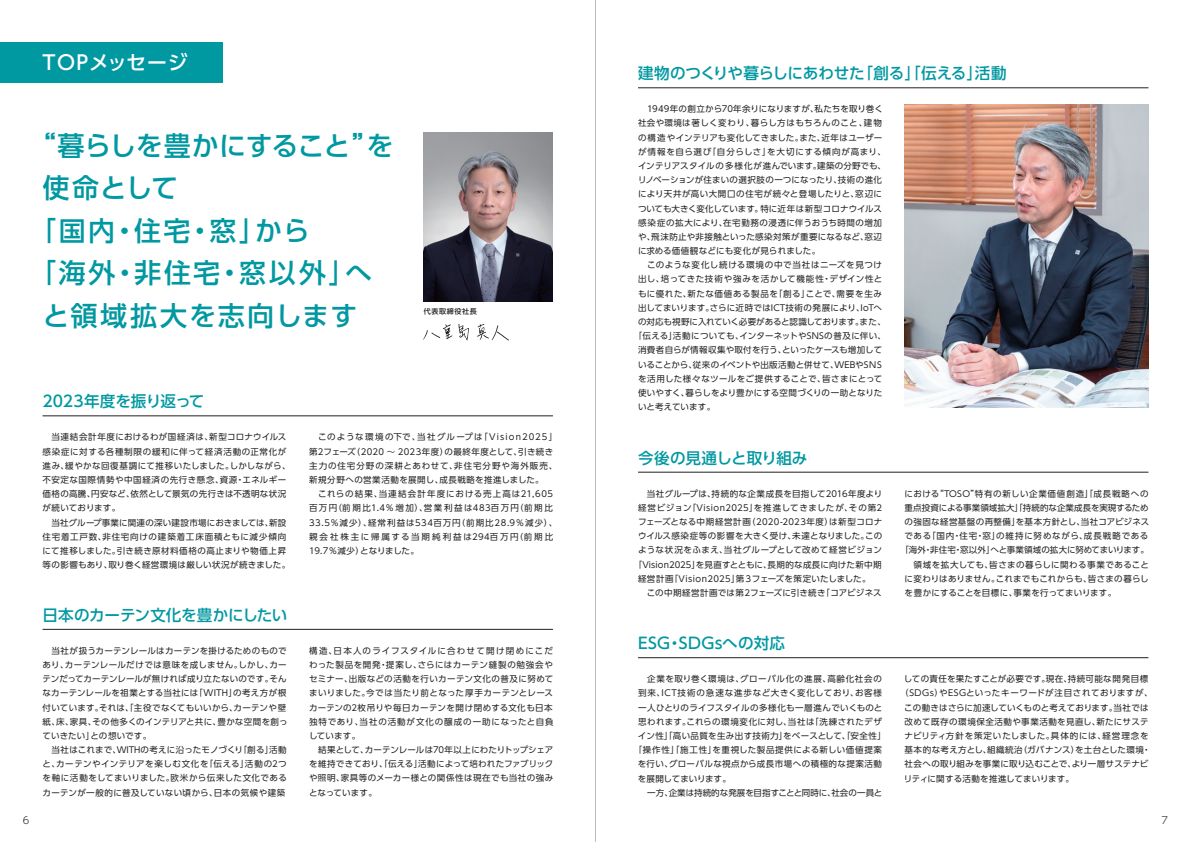
<style>
.page{position:relative;width:1191px;height:842px;background:#fff}
.page>*{position:absolute;margin:0;border:0;box-sizing:border-box;transform-origin:0 0}
.t1{font:500 27px "UD Shin Go Pro";letter-spacing:.035em;color:#0098a1}
.t2{font:500 27px "UD Shin Go Pro";letter-spacing:-.01em;color:#0098a1}
.t3{font:500 27px "UD Shin Go Pro";letter-spacing:.065em;color:#0098a1}
.t4{font:500 19.8px "UD Shin Go Pro";letter-spacing:.045em;color:#fff}
.t5{font:500 15.6px "UD Shin Go Pro";letter-spacing:-.01em;color:#0098a1}
.t6{font:500 15.6px "UD Shin Go Pro";letter-spacing:.015em;color:#0098a1}
.t7{font:300 9.9px "UD Shin Go Pro";color:#231f20}
.t8{font:8.5px/14.2px "UD Shin Go Pro";letter-spacing:.04em;color:#231f20}
.t9{font:8.5px "UD Shin Go Pro";letter-spacing:.015em;color:#231f20}
.t10{font:8.5px/14.2px "UD Shin Go Pro";letter-spacing:.125em;color:#231f20}
.t11{font:8.5px/14.2px "UD Shin Go Pro";letter-spacing:.07em;color:#231f20}
.t12{font:8.5px "UD Shin Go Pro";letter-spacing:.01em;color:#231f20}
.t13{font:8.5px "UD Shin Go Pro";letter-spacing:.02em;color:#231f20}
.t14{font:8.5px "UD Shin Go Pro";letter-spacing:.08em;color:#231f20}
.t15{font:8.5px "UD Shin Go Pro";letter-spacing:.005em;color:#231f20}
.t16{font:8.5px "UD Shin Go Pro";letter-spacing:-.005em;color:#231f20}
.t17{font:8.5px "UD Shin Go Pro";letter-spacing:.06em;color:#231f20}
.t18{font:8.5px "UD Shin Go Pro";letter-spacing:.085em;color:#231f20}
.t19{font:8.5px "UD Shin Go Pro";letter-spacing:.09em;color:#231f20}
.t20{font:8.5px "UD Shin Go Pro";letter-spacing:.075em;color:#231f20}
.t21{font:8.5px "UD Shin Go Pro";color:#231f20}
.t22{font:8.5px "UD Shin Go Pro";letter-spacing:-.015em;color:#231f20}
.t23{font:8.5px "UD Shin Go Pro";letter-spacing:.065em;color:#231f20}
.t24{font:500 7.1px "UD Shin Go Pro";letter-spacing:.085em;color:#231f20}
</style>
<div class="page">
<hr style="left:638px;top:657px;width:510px;height:1px;background:#231f20">
<hr style="left:638px;top:472px;width:510px;height:1px;background:#231f20">
<hr style="left:638px;top:88px;width:510px;height:1px;background:#231f20">
<hr style="left:43px;top:629px;width:510px;height:1px;background:#231f20">
<hr style="left:43px;top:416px;width:510px;height:1px;background:#231f20">
<div style="left:0;top:43px;width:222px;height:40px;background:#0098a1"></div>
<img style="left:424px;top:132px;width:129px;height:169px">
<img style="left:904px;top:105px;width:244px;height:302px">
<svg style="left:423px;top:323px;width:86px;height:18px"></svg>
<hr style="left:595px;top:0;width:1px;height:842px;background:#bcbdc0">
<h2 class="t4" style="left:43px;top:46px;width:147px">TOPメッセージ</h2>
<h1 class="t2" style="left:29px;top:124px;width:366px">“暮らしを豊かにすること”を</h1>
<h1 class="t1" style="left:43px;top:166px;width:137px">使命として</h1>
<h1 class="t1" style="left:29px;top:209px;width:282px">「国内・住宅・窓」から</h1>
<h1 class="t1" style="left:29px;top:251px;width:344px">「海外・非住宅・窓以外」へ</h1>
<h1 class="t3" style="left:43px;top:294px;width:316px">と領域拡大を志向します</h1>
<h3 class="t5" style="left:43px;top:389px;width:163px">2023年度を振り返って</h3>
<p class="t24" style="left:424px;top:305px;width:55px">代表取締役社長</p>
<p class="t8" style="left:43px;top:430px;width:250px">　当連結会計年度におけるわが国経済は、新型コロナウイルス感染症に対する各種制限の緩和に伴って経済活動の正常化が進み、緩やかな回復基調にて推移いたしました。しかしながら、不安定な国際情勢や中国経済の先行き懸念、資源・エネルギー価格の高騰、円安など、依然として景気の先行きは不透明な状況が続いております。</p>
<p class="t8" style="left:43px;top:515px;width:249px;text-indent:9px">当社グループ事業に関連の深い建設市場におきましては、新設住宅着工戸数、非住宅向けの建築着工床面積ともに減少傾向にて推移しました。引き続き原材料価格の高止まりや物価上昇等の影響もあり、取り巻く経営環境は厳しい状況が続きました。</p>
<h3 class="t5" style="left:43px;top:602px;width:246px">日本のカーテン文化を豊かにしたい</h3>
<p class="t8" style="left:43px;top:643px;width:247px">　当社が扱うカーテンレールはカーテンを掛けるためのものであり、カーテンレールだけでは意味を成しません。しかし、カーテンだってカーテンレールが無ければ成り立たないのです。そんなカーテンレールを祖業とする当社には「WITH」の考え方が根付いています。それは、「主役でなくてもいいから、カーテンや壁紙、床、家具、その他多くのインテリアと共に、豊かな空間を創っていきたい」との想いです。</p>
<p class="t8" style="left:43px;top:742px;width:246px;text-align:justify;text-indent:9px">当社はこれまで、WITHの考えに沿ったモノづくり「創る」活動と、カーテンやインテリアを楽しむ文化を「伝える」活動の2つを軸に活動をしてまいりました。欧米から伝来した文化であるカーテンが一般的に普及していない頃から、日本の気候や建築</p>
<p class="t11" style="left:309px;top:430px;width:250px;text-indent:9px">このような環境の下で、当社グループは「Vision2025」第2フェーズ（2020 ～ 2023年度）の最終年度として、引き続き主力の住宅分野の深耕とあわせて、非住宅分野や海外販売、新規分野への営業活動を展開し、成長戦略を推進しました。</p>
<p class="t10" style="left:309px;top:487px;width:250px;text-indent:9px">これらの結果、当連結会計年度における売上高は21,605百万円（前期比1.4％増加）、営業利益は483百万円（前期比<br>33.5％減少）、経常利益は534百万円（前期比28.9％減少）、親会社株主に帰属する当期純利益は294百万円（前期比<br>19.7％減少）となりました。</p>
<p class="t8" style="left:309px;top:643px;width:246px;text-align:justify">構造、日本人のライフスタイルに合わせて開け閉めにこだわった製品を開発・提案し、さらにはカーテン縫製の勉強会やセミナー、出版などの活動を行いカーテン文化の普及に努めてまいりました。今では当たり前となった厚手カーテンとレースカーテンの2枚吊りや毎日カーテンを開け閉めする文化も日本独特であり、当社の活動が文化の醸成の一助になったと自負しています。</p>
<p class="t8" style="left:309px;top:742px;width:246px;text-align:justify;text-indent:9px">結果として、カーテンレールは70年以上にわたりトップシェアを維持できており、「伝える」活動によって培われたファブリックや照明、家具等のメーカー様との関係性は現在でも当社の強みとなっています。</p>
<h3 class="t5" style="left:638px;top:61px;width:370px">建物のつくりや暮らしにあわせた「創る」「伝える」活動</h3>
<p class="t15" style="left:647px;top:102px;width:237px">1949年の創立から70年余りになりますが、私たちを取り巻く</p>
<p class="t8" style="left:638px;top:116px;width:245px">社会や環境は著しく変わり、暮らし方はもちろんのこと、建物</p>
<p class="t12" style="left:638px;top:131px;width:246px">の構造やインテリアも変化してきました。また、近年はユーザー</p>
<p class="t14" style="left:638px;top:145px;width:250px">が情報を自ら選び「自分らしさ」を大切にする傾向が高まり、</p>
<p class="t13" style="left:638px;top:159px;width:250px">インテリアスタイルの多様化が進んでいます。建築の分野でも、</p>
<p class="t9" style="left:638px;top:173px;width:245px">リノベーションが住まいの選択肢の一つになったり、技術の進化</p>
<p class="t8" style="left:638px;top:187px;width:246px">により天井が高い大開口の住宅が続々と登場したりと、窓辺に</p>
<p class="t16" style="left:638px;top:201px;width:245px">ついても大きく変化しています。特に近年は新型コロナウイルス</p>
<p class="t17" style="left:638px;top:216px;width:245px">感染症の拡大により、在宅勤務の浸透に伴うおうち時間の増加</p>
<p class="t8" style="left:638px;top:229px;width:245px">や、飛沫防止や非接触といった感染対策が重要になるなど、窓辺</p>
<p class="t13" style="left:638px;top:244px;width:184px">に求める価値観などにも変化が見られました。</p>
<p class="t20" style="left:638px;top:258px;width:245px">　このような変化し続ける環境の中で当社はニーズを見つけ</p>
<p class="t18" style="left:638px;top:272px;width:246px">出し、培ってきた技術や強みを活かして機能性・デザイン性と</p>
<p class="t23" style="left:638px;top:286px;width:245px">もに優れた、新たな価値ある製品を「創る」ことで、需要を生み</p>
<p class="t9" style="left:638px;top:301px;width:245px">出してまいります。さらに近時ではICT技術の発展により、IoTへ</p>
<p class="t22" style="left:638px;top:315px;width:250px">の対応も視野に入れていく必要があると認識しております。また、</p>
<p class="t8" style="left:634px;top:329px;width:254px">「伝える」活動についても、インターネットやSNSの普及に伴い、</p>
<p class="t9" style="left:638px;top:343px;width:246px">消費者自らが情報収集や取付を行う、といったケースも増加して</p>
<p class="t12" style="left:638px;top:357px;width:245px">いることから、従来のイベントや出版活動と併せて、WEBやSNS</p>
<p class="t8" style="left:638px;top:371px;width:246px">を活用した様々なツールをご提供することで、皆さまにとって</p>
<p class="t12" style="left:638px;top:386px;width:246px">使いやすく、暮らしをより豊かにする空間づくりの一助となりた</p>
<p class="t9" style="left:638px;top:400px;width:79px">いと考えています。</p>
<h3 class="t5" style="left:638px;top:445px;width:171px">今後の見通しと取り組み</h3>
<p class="t8" style="left:647px;top:486px;width:237px">当社グループは、持続的な企業成長を目指して2016年度より</p>
<p class="t8" style="left:638px;top:500px;width:246px">経営ビジョン「Vision2025」を推進してきましたが、その第2</p>
<p class="t8" style="left:638px;top:514px;width:246px">フェーズとなる中期経営計画（2020-2023年度）は新型コロナ</p>
<p class="t8" style="left:638px;top:529px;width:246px">ウイルス感染症等の影響を大きく受け、未達となりました。この</p>
<p class="t8" style="left:638px;top:543px;width:245px">ような状況をふまえ、当社グループとして改めて経営ビジョン</p>
<p class="t9" style="left:634px;top:557px;width:249px">「Vision2025」を見直すとともに、長期的な成長に向けた新中期</p>
<p class="t8" style="left:638px;top:571px;width:234px">経営計画「Vision2025」第３フェーズを策定いたしました。</p>
<p class="t8" style="left:647px;top:585px;width:236px">この中期経営計画では第2フェーズに引き続き「コアビジネス</p>
<h3 class="t6" style="left:638px;top:630px;width:148px">ESG・SDGsへの対応</h3>
<p class="t14" style="left:638px;top:672px;width:245px">　企業を取り巻く環境は、グローバル化の進展、高齢化社会の</p>
<p class="t14" style="left:638px;top:686px;width:245px">到来、ICT技術の急速な進歩など大きく変化しており、お客様</p>
<p class="t8" style="left:638px;top:700px;width:246px">一人ひとりのライフスタイルの多様化も一層進んでいくものと</p>
<p class="t8" style="left:638px;top:714px;width:245px">思われます。これらの環境変化に対し、当社は「洗練されたデザ</p>
<p class="t8" style="left:638px;top:728px;width:250px">イン性」「高い品質を生み出す技術力」をベースとして、「安全性」</p>
<p class="t20" style="left:634px;top:743px;width:250px">「操作性」「施工性」を重視した製品提供による新しい価値提案</p>
<p class="t8" style="left:638px;top:757px;width:245px">を行い、グローバルな視点から成長市場への積極的な提案活動</p>
<p class="t21" style="left:638px;top:771px;width:95px">を展開してまいります。</p>
<p class="t21" style="left:647px;top:785px;width:237px">一方、企業は持続的な発展を目指すことと同時に、社会の一員と</p>
<p class="t18" style="left:904px;top:487px;width:245px">における“TOSO”特有の新しい企業価値創造」「成長戦略への</p>
<p class="t15" style="left:904px;top:501px;width:245px">重点投資による事業領域拡大」「持続的な企業成長を実現するため</p>
<p class="t8" style="left:904px;top:514px;width:246px">の強固な経営基盤の再整備」を基本方針とし、当社コアビジネス</p>
<p class="t19" style="left:904px;top:529px;width:245px">である「国内・住宅・窓」の維持に努めながら、成長戦略である</p>
<p class="t16" style="left:900px;top:543px;width:250px">「海外・非住宅・窓以外」へと事業領域の拡大に努めてまいります。</p>
<p class="t8" style="left:904px;top:557px;width:246px">　領域を拡大しても、皆さまの暮らしに関わる事業であること</p>
<p class="t8" style="left:904px;top:571px;width:246px">に変わりはありません。これまでもこれからも、皆さまの暮らし</p>
<p class="t13" style="left:904px;top:586px;width:213px">を豊かにすることを目標に、事業を行ってまいります。</p>
<p class="t8" style="left:903px;top:672px;width:246px">しての責任を果たすことが必要です。現在、持続可能な開発目標</p>
<p class="t17" style="left:900px;top:686px;width:254px">（SDGs）やESGといったキーワードが注目されておりますが、</p>
<p class="t9" style="left:904px;top:700px;width:246px">この動きはさらに加速していくものと考えております。当社では</p>
<p class="t8" style="left:904px;top:714px;width:245px">改めて既存の環境保全活動や事業活動を見直し、新たにサステ</p>
<p class="t19" style="left:904px;top:729px;width:245px">ナビリティ方針を策定いたしました。具体的には、経営理念を</p>
<p class="t8" style="left:904px;top:743px;width:247px">基本的な考え方とし、組織統治（ガバナンス）を土台とした環境・</p>
<p class="t13" style="left:904px;top:757px;width:245px">社会への取り組みを事業に取り込むことで、より一層サステナビ</p>
<p class="t12" style="left:904px;top:771px;width:172px">リティに関する活動を推進してまいります。</p>
<p class="t7" style="left:23px;top:812px;width:8px">6</p>
<p class="t7" style="left:1161px;top:812px;width:8px">7</p>
</div>
